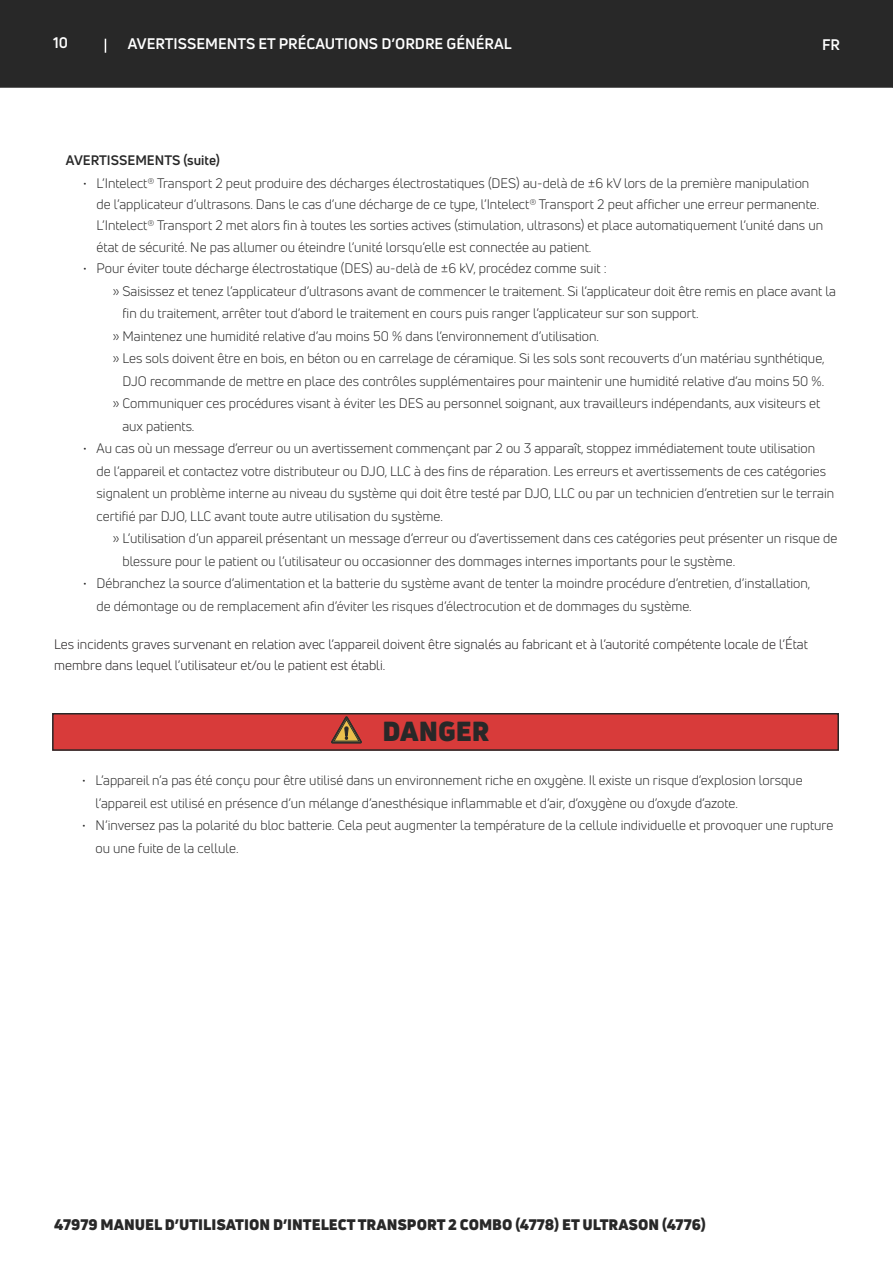
<style>
.page{position:relative;width:893px;height:1263px;background:#fff}
.page>*{position:absolute;margin:0;border:0;box-sizing:border-box;transform-origin:0 0}
.t1{font:900 27px "Uni Neue";color:#282828}
.t2{font:900 15px "Uni Neue";color:#282828}
.Body{font:700 15px "Uni Neue";color:#fff}
.Bullet2{font:13.5px/22.5px "Uni Neue";color:#282828}
.Body-2{font:13.5px/21.3px "Uni Neue";color:#231f20}
.Body-3{font:700 13.5px "Uni Neue";color:#282828}
</style>
<div class="page">
<div style="left:53px;top:714px;width:785px;height:36px;background:#d83b3a"></div>
<div style="left:52px;top:713px;width:787px;height:38px;border:2px solid #282828"></div>
<svg style="left:332px;top:717px;width:29px;height:26px"></svg>
<div style="left:0;top:0;width:893px;height:87px;background:#282828"></div>
<svg style="left:105px;top:39px;width:1px;height:14px"></svg>
<p class="Body" style="left:53px;top:33px;width:16px">10</p>
<p class="Body" style="left:128px;top:34px;width:385px">AVERTISSEMENTS ET PRÉCAUTIONS D’ORDRE GÉNÉRAL</p>
<p class="Body" style="left:822px;top:35px;width:20px">FR</p>
<p class="Body-3" style="left:66px;top:152px;width:155px">AVERTISSEMENTS (suite)</p>
<p class="Bullet2" style="left:97px;top:172px;width:728px;line-height:21.3px;text-indent:-14px">• L’Intelect® Transport 2 peut produire des décharges électrostatiques (DES) au-delà de ±6 kV lors de la première manipulation de l’applicateur d’ultrasons. Dans le cas d’une décharge de ce type, l’Intelect® Transport 2 peut afficher une erreur permanente.<br>L’Intelect® Transport 2 met alors fin à toutes les sorties actives (stimulation, ultrasons) et place automatiquement l’unité dans un état de sécurité. Ne pas allumer ou éteindre l’unité lorsqu’elle est connectée au patient.</p>
<p class="Bullet2" style="left:83px;top:257px;width:525px">• Pour éviter toute décharge électrostatique (DES) au-delà de ±6 kV, procédez comme suit :</p>
<p class="Bullet2" style="left:122px;top:280px;width:715px;text-indent:-10px">» Saisissez et tenez l’applicateur d’ultrasons avant de commencer le traitement. Si l’applicateur doit être remis en place avant la fin du traitement, arrêter tout d’abord le traitement en cours puis ranger l’applicateur sur son support.</p>
<p class="Bullet2" style="left:113px;top:325px;width:488px">» Maintenez une humidité relative d’au moins 50 % dans l’environnement d’utilisation.</p>
<p class="Bullet2" style="left:113px;top:347px;width:714px;text-align:right">» Les sols doivent être en bois, en béton ou en carrelage de céramique. Si les sols sont recouverts d’un matériau synthétique,<br>DJO recommande de mettre en place des contrôles supplémentaires pour maintenir une humidité relative d’au moins 50 %.</p>
<p class="Bullet2" style="left:122px;top:392px;width:699px;text-indent:-10px">» Communiquer ces procédures visant à éviter les DES au personnel soignant, aux travailleurs indépendants, aux visiteurs et aux patients.</p>
<p class="Bullet2" style="left:97px;top:437px;width:739px;text-indent:-14px">• Au cas où un message d’erreur ou un avertissement commençant par 2 ou 3 apparaît, stoppez immédiatement toute utilisation<br>de l’appareil et contactez votre distributeur ou DJO, LLC à des fins de réparation. Les erreurs et avertissements de ces catégories signalent un problème interne au niveau du système qui doit être testé par DJO, LLC ou par un technicien d’entretien sur le terrain certifié par DJO, LLC avant toute autre utilisation du système.</p>
<p class="Bullet2" style="left:122px;top:527px;width:716px;text-indent:-10px">» L’utilisation d’un appareil présentant un message d’erreur ou d’avertissement dans ces catégories peut présenter un risque de blessure pour le patient ou l’utilisateur ou occasionner des dommages internes importants pour le système.</p>
<p class="Bullet2" style="left:97px;top:572px;width:715px;text-indent:-14px">• Débranchez la source d’alimentation et la batterie du système avant de tenter la moindre procédure d’entretien, d’installation, de démontage ou de remplacement afin d’éviter les risques d’électrocution et de dommages du système.</p>
<p class="Body-2" style="left:54px;top:633px;width:755px">Les incidents graves survenant en relation avec l’appareil doivent être signalés au fabricant et à l’autorité compétente locale de l’État membre dans lequel l’utilisateur et/ou le patient est établi.</p>
<h2 class="t1" style="left:382px;top:713px;width:109px">DANGER</h2>
<p class="Bullet2" style="left:96px;top:769px;width:708px;text-indent:-14px">• L’appareil n’a pas été conçu pour être utilisé dans un environnement riche en oxygène. Il existe un risque d’explosion lorsque l’appareil est utilisé en présence d’un mélange d’anesthésique inflammable et d’air, d’oxygène ou d’oxyde d’azote.</p>
<p class="Bullet2" style="left:96px;top:814px;width:739px;text-indent:-14px">• N’inversez pas la polarité du bloc batterie. Cela peut augmenter la température de la cellule individuelle et provoquer une rupture ou une fuite de la cellule.</p>
<p class="t2" style="left:54px;top:1214px;width:653px">47979 MANUEL D’UTILISATION D’INTELECT TRANSPORT 2 COMBO (4778) ET ULTRASON (4776)</p>
</div>
